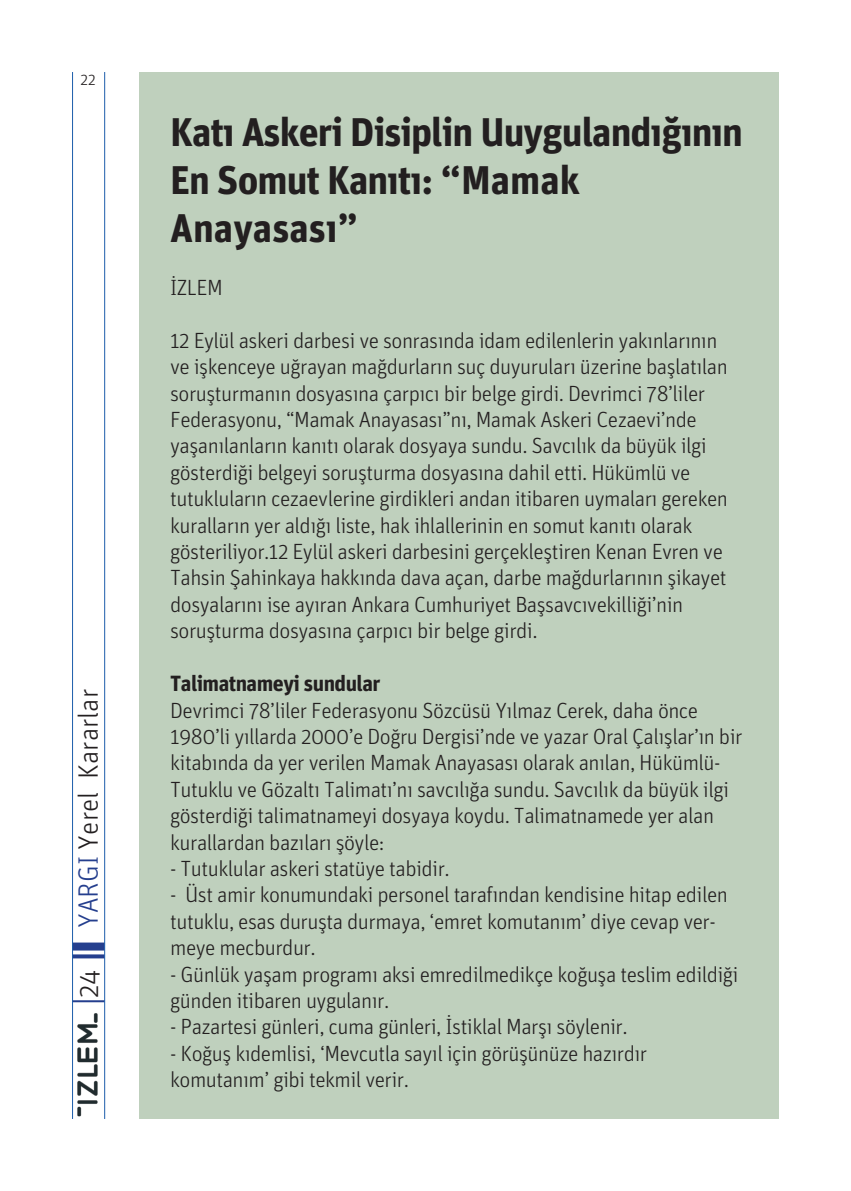
<style>
.page{position:relative;width:851px;height:1191px;background:#fff}
.page>*{position:absolute;margin:0;border:0;box-sizing:border-box;transform-origin:0 0}
.t1{font:700 40px/48px "Unit";letter-spacing:-.025em;color:#231f20}
.t2{font:300 28px "Unit";color:#231f20}
.t3{font:300 22px/26.4px "Unit";letter-spacing:-.025em;color:#231f20}
.t4{font:700 22px "Unit";letter-spacing:-.025em;color:#231f20}
.t5{font:300 16px "Unit";color:#231f20}
.s1{color:#253f8e}
</style>
<div class="page">
<svg style="left:73px;top:954px;width:31px;height:4px"></svg>
<hr style="left:72px;top:1000px;width:33px;height:2px;background:#253f8e">
<div style="left:72px;top:942px;width:33px;height:8px;background:#253f8e"></div>
<hr style="left:104px;top:72px;width:1px;height:1047px;background:#1c5dab">
<hr style="left:72px;top:72px;width:1px;height:1047px;background:#1c5dab">
<img style="left:77px;top:1013px;width:21px;height:104px">
<div style="left:140px;top:72px;width:638px;height:1047px;background:#bfd0bd"></div>
<p class="t5" style="left:80px;top:71px;width:17px">22</p>
<p class="t2" style="left:72px;top:928px;width:241px;rotate:-90deg"><span class="s1">YARGI</span> Yerel Kararlar</p>
<p class="t2" style="left:72px;top:998px;width:30px;rotate:-90deg">24</p>
<p class="t1" style="left:170px;top:107px;width:574px">Katı Askeri Disiplin Uuygulandığının<br>En Somut Kanıtı: “Mamak<br>Anayasası”</p>
<p class="t3" style="left:170px;top:274px;width:54px">İZLEM</p>
<p class="t3" style="left:170px;top:327px;width:559px">12 Eylül askeri darbesi ve sonrasında idam edilenlerin yakınlarının ve işkenceye uğrayan mağdurların suç duyuruları üzerine başlatılan soruşturmanın dosyasına çarpıcı bir belge girdi. Devrimci 78’liler Federasyonu, “Mamak Anayasası”nı, Mamak Askeri Cezaevi’nde yaşanılanların kanıtı olarak dosyaya sundu. Savcılık da büyük ilgi gösterdiği belgeyi soruşturma dosyasına dahil etti. Hükümlü ve tutukluların cezaevlerine girdikleri andan itibaren uymaları gereken kuralların yer aldığı liste, hak ihlallerinin en somut kanıtı olarak gösteriliyor.12 Eylül askeri darbesini gerçekleştiren Kenan Evren ve Tahsin Şahinkaya hakkında dava açan, darbe mağdurlarının şikayet dosyalarını ise ayıran Ankara Cumhuriyet Başsavcıvekilliği’nin soruşturma dosyasına çarpıcı bir belge girdi.</p>
<p class="t4" style="left:170px;top:670px;width:212px">Talimatnameyi sundular</p>
<p class="t3" style="left:170px;top:696px;width:573px">Devrimci 78’liler Federasyonu Sözcüsü Yılmaz Cerek, daha önce 1980’li yıllarda 2000’e Doğru Dergisi’nde ve yazar Oral Çalışlar’ın bir kitabında da yer verilen Mamak Anayasası olarak anılan, Hükümlü-Tutuklu ve Gözaltı Talimatı’nı savcılığa sundu. Savcılık da büyük ilgi gösterdiği talimatnameyi dosyaya koydu. Talimatnamede yer alan kurallardan bazıları şöyle:</p>
<p class="t3" style="left:170px;top:855px;width:281px">- Tutuklular askeri statüye tabidir.</p>
<p class="t3" style="left:170px;top:881px;width:559px">- Üst amir konumundaki personel tarafından kendisine hitap edilen tutuklu, esas duruşta durmaya, ‘emret komutanım’ diye cevap ver&shy;meye mecburdur.</p>
<p class="t3" style="left:170px;top:960px;width:569px">- Günlük yaşam programı aksi emredilmedikçe koğuşa teslim edildiği günden itibaren uygulanır.</p>
<p class="t3" style="left:170px;top:1013px;width:459px">- Pazartesi günleri, cuma günleri, İstiklal Marşı söylenir.</p>
<p class="t3" style="left:170px;top:1039px;width:478px">- Koğuş kıdemlisi, ‘Mevcutla sayıl için görüşünüze hazırdır komutanım’ gibi tekmil verir.</p>
</div>
